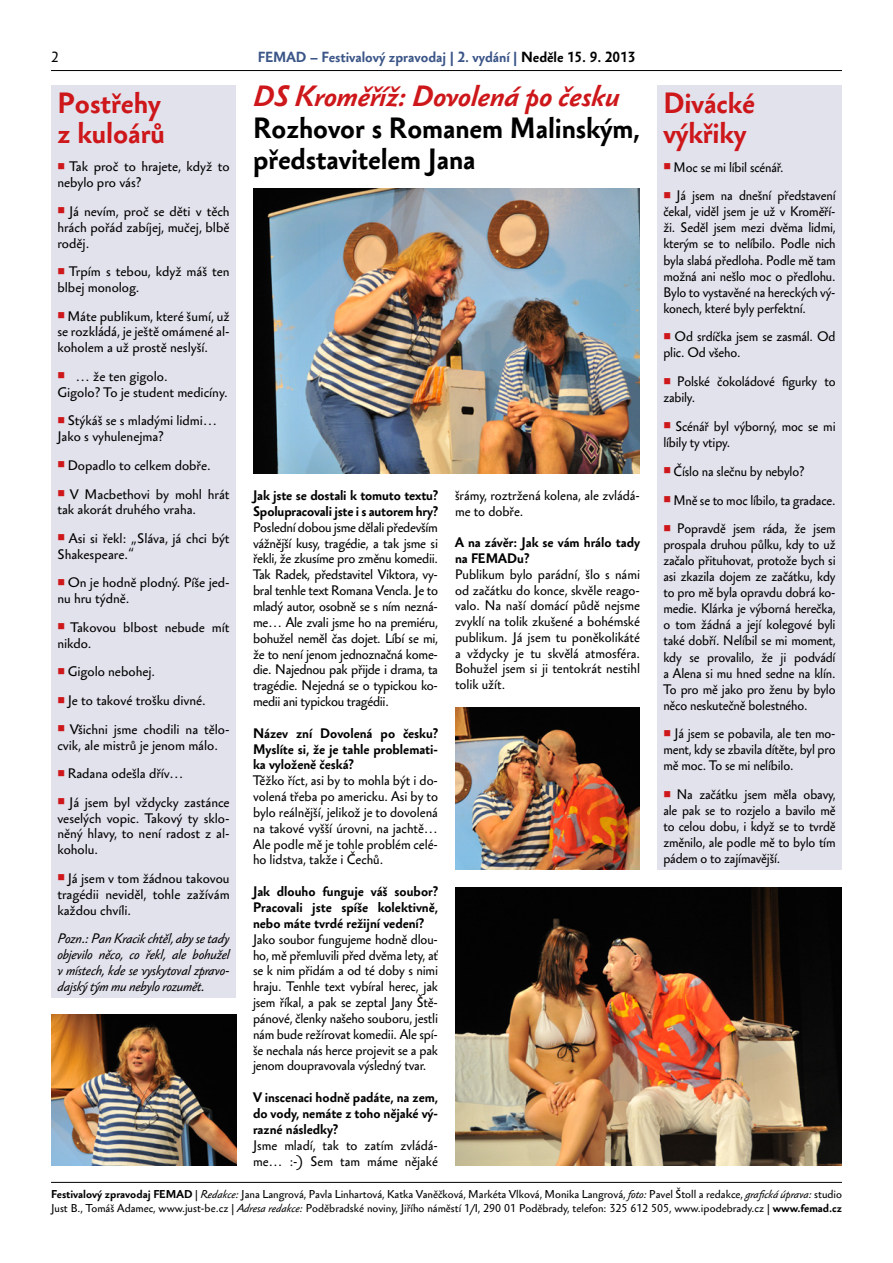
<style>
.page{position:relative;width:893px;height:1263px;background:#fff}
.page>*{position:absolute;margin:0;border:0;box-sizing:border-box;transform-origin:0 0}
.Titulek{font:700 27px/31.5px "Sebastian Text Pro";color:#000}
.Titulek-2{font:700 27px/30.2px "Sebastian Text Pro";color:#cd171a}
.Titulek-3{font:italic 700 27px "Sebastian Text Pro";color:#cd171a}
.t1{font:700 13.5px "Sebastian Text Pro";color:#3b5588}
.t2{font:13.5px "Sebastian Text Pro";color:#000}
.Text_ZÁKLADNÍ_BEZ_OD{font:12.75px/15.9px "Sebastian Text Pro";color:#000;text-align:justify}
.Text_ZÁKLADNÍ_BEZ_OD-2{font:700 12.75px/15.9px "Sebastian Text Pro";color:#000;text-align:justify}
.Text_ZÁKLADNÍ_BEZ_OD-3{font:italic 12.75px/15.9px "Sebastian Text Pro";letter-spacing:-.01em;color:#000;text-align:justify}
.Text_ZÁKLADNÍ_BEZ_OD-4{font:10.5px/13.5px "Sebastian Text Pro";color:#000}
.s1{color:#000}
.s2{color:#cd171a}
.s3{font-weight:700}
.s4{font-style:italic}
</style>
<div class="page">
<hr style="left:51px;top:70px;width:791px;height:1px;background:#000">
<div style="left:51px;top:85px;width:185px;height:912px;background:#e2e2ed"></div>
<div style="left:657px;top:85px;width:185px;height:785px;background:#e2e2ed"></div>
<img style="left:253px;top:188px;width:387px;height:285px">
<img style="left:455px;top:887px;width:387px;height:278px">
<hr style="left:51px;top:1182px;width:791px;height:1px;background:#000">
<img style="left:51px;top:1015px;width:185px;height:150px">
<img style="left:455px;top:708px;width:185px;height:162px">
<p class="t2" style="left:51px;top:48px;width:9px">2</p>
<p class="t1" style="left:258px;top:48px;width:379px">FEMAD – Festivalový zpravodaj | 2. vydání | <span class="s1">Neděle 15. 9. 2013</span></p>
<p class="Titulek-2" style="left:57px;top:88px;width:109px">Postřehy z kuloárů</p>
<p class="Text_ZÁKLADNÍ_BEZ_OD" style="left:57px;top:159px;width:174px"><span class="s2">■</span> Tak proč to hrajete, když to nebylo pro vás?</p>
<p class="Text_ZÁKLADNÍ_BEZ_OD" style="left:57px;top:203px;width:174px"><span class="s2">■</span> Já nevím, proč se děti v těch hrách pořád zabíjej, mučej, blbě roděj.</p>
<p class="Text_ZÁKLADNÍ_BEZ_OD" style="left:57px;top:264px;width:174px"><span class="s2">■</span> Trpím s tebou, když máš ten blbej monolog.</p>
<p class="Text_ZÁKLADNÍ_BEZ_OD" style="left:57px;top:308px;width:174px"><span class="s2">■</span> Máte publikum, které šumí, už se rozkládá, je ještě omámené al&shy;koholem a už prostě neslyší.</p>
<p class="Text_ZÁKLADNÍ_BEZ_OD" style="left:57px;top:369px;width:112px"><span class="s2">■</span> ... že ten gigolo.</p>
<p class="Text_ZÁKLADNÍ_BEZ_OD" style="left:57px;top:384px;width:172px">Gigolo? To je student medicíny.</p>
<p class="Text_ZÁKLADNÍ_BEZ_OD" style="left:57px;top:413px;width:162px"><span class="s2">■</span> Stýkáš se s mladými lidmi…</p>
<p class="Text_ZÁKLADNÍ_BEZ_OD" style="left:57px;top:429px;width:108px">Jako s vyhulenejma?</p>
<p class="Text_ZÁKLADNÍ_BEZ_OD" style="left:57px;top:458px;width:155px"><span class="s2">■</span> Dopadlo to celkem dobře.</p>
<p class="Text_ZÁKLADNÍ_BEZ_OD" style="left:57px;top:486px;width:174px"><span class="s2">■</span> V Macbethovi by mohl hrát tak akorát druhého vraha.</p>
<p class="Text_ZÁKLADNÍ_BEZ_OD" style="left:57px;top:531px;width:174px"><span class="s2">■</span> Asi si řekl: „Sláva, já chci být<br>Shakespeare.“</p>
<p class="Text_ZÁKLADNÍ_BEZ_OD" style="left:57px;top:575px;width:174px"><span class="s2">■</span> On je hodně plodný. Píše jed&shy;nu hru týdně.</p>
<p class="Text_ZÁKLADNÍ_BEZ_OD" style="left:57px;top:620px;width:174px"><span class="s2">■</span> Takovou blbost nebude mít nikdo.</p>
<p class="Text_ZÁKLADNÍ_BEZ_OD" style="left:57px;top:664px;width:99px"><span class="s2">■</span> Gigolo nebohej.</p>
<p class="Text_ZÁKLADNÍ_BEZ_OD" style="left:57px;top:693px;width:150px"><span class="s2">■</span> Je to takové trošku divné.</p>
<p class="Text_ZÁKLADNÍ_BEZ_OD" style="left:57px;top:721px;width:174px"><span class="s2">■</span> Všichni jsme chodili na tělo&shy;cvik, ale mistrů je jenom málo.</p>
<p class="Text_ZÁKLADNÍ_BEZ_OD" style="left:57px;top:766px;width:128px"><span class="s2">■</span> Radana odešla dřív…</p>
<p class="Text_ZÁKLADNÍ_BEZ_OD" style="left:57px;top:794px;width:174px"><span class="s2">■</span> Já jsem byl vždycky zastánce veselých vopic. Takový ty sklo&shy;něný hlavy, to není radost z al&shy;koholu.</p>
<p class="Text_ZÁKLADNÍ_BEZ_OD" style="left:57px;top:870px;width:174px"><span class="s2">■</span> Já jsem v tom žádnou takovou tragédii neviděl, tohle zažívám každou chvíli.</p>
<p class="Text_ZÁKLADNÍ_BEZ_OD-3" style="left:57px;top:931px;width:174px">Pozn.: Pan Kracik chtěl, aby se tady objevilo něco, co řekl, ale bohužel v místech, kde se vyskytoval zpravo&shy;dajský tým mu nebylo rozumět.</p>
<p class="Titulek-3" style="left:253px;top:79px;width:368px">DS Kroměříž: Dovolená po česku</p>
<p class="Titulek" style="left:253px;top:113px;width:388px">Rozhovor s Romanem Malinským, představitelem Jana</p>
<p class="Text_ZÁKLADNÍ_BEZ_OD-2" style="left:253px;top:488px;width:186px">Jak jste se dostali k tomuto textu?<br>Spolupracovali jste i s autorem hry?</p>
<p class="Text_ZÁKLADNÍ_BEZ_OD" style="left:253px;top:519px;width:186px">Poslední dobou jsme dělali především vážnější kusy, tragédie, a tak jsme si řekli, že zkusíme pro změnu komedii.<br>Tak Radek, představitel Viktora, vy&shy;bral tenhle text Romana Vencla. Je to mladý autor, osobně se s ním nezná&shy;me… Ale zvali jsme ho na premiéru, bohužel neměl čas dojet. Líbí se mi, že to není jenom jednoznačná kome&shy;die. Najednou pak přijde i drama, ta tragédie. Nejedná se o typickou ko&shy;medii ani typickou tragédii.</p>
<p class="Text_ZÁKLADNÍ_BEZ_OD-2" style="left:253px;top:725px;width:186px">Název zní Dovolená po česku?<br>Myslíte si, že je tahle problemati&shy;ka vyloženě česká?</p>
<p class="Text_ZÁKLADNÍ_BEZ_OD" style="left:253px;top:773px;width:186px">Těžko říct, asi by to mohla být i do&shy;volená třeba po americku. Asi by to bylo reálnější, jelikož je to dovolená na takové vyšší úrovni, na jachtě… Ale podle mě je tohle problém celé&shy;ho lidstva, takže i Čechů.</p>
<p class="Text_ZÁKLADNÍ_BEZ_OD-2" style="left:253px;top:884px;width:186px">Jak dlouho funguje váš soubor?<br>Pracovali jste spíše kolektivně, nebo máte tvrdé režijní vedení?</p>
<p class="Text_ZÁKLADNÍ_BEZ_OD" style="left:253px;top:931px;width:186px">Jako soubor fungujeme hodně dlou&shy;ho, mě přemluvili před dvěma lety, ať se k nim přidám a od té doby s nimi hraju. Tenhle text vybíral herec, jak jsem říkal, a pak se zeptal Jany Ště&shy;pánové, členky našeho souboru, jestli nám bude režírovat komedii. Ale spí&shy;še nechala nás herce projevit se a pak jenom doupravovala výsledný tvar.</p>
<p class="Text_ZÁKLADNÍ_BEZ_OD-2" style="left:253px;top:1090px;width:186px">V inscenaci hodně padáte, na zem, do vody, nemáte z toho nějaké vý&shy;razné následky?</p>
<p class="Text_ZÁKLADNÍ_BEZ_OD" style="left:253px;top:1137px;width:186px">Jsme mladí, tak to zatím zvládá&shy;me… :-) Sem tam máme nějaké</p>
<p class="Text_ZÁKLADNÍ_BEZ_OD" style="left:455px;top:488px;width:186px">šrámy, roztržená kolena, ale zvládá&shy;me to dobře.</p>
<p class="Text_ZÁKLADNÍ_BEZ_OD-2" style="left:455px;top:535px;width:186px">A na závěr: Jak se vám hrálo tady na FEMADu?</p>
<p class="Text_ZÁKLADNÍ_BEZ_OD" style="left:455px;top:567px;width:186px">Publikum bylo parádní, šlo s námi od začátku do konce, skvěle reago&shy;valo. Na naší domácí půdě nejsme zvyklí na tolik zkušené a bohémské publikum. Já jsem tu poněkolikáté a vždycky je tu skvělá atmosféra.<br>Bohužel jsem si ji tentokrát nestihl tolik užít.</p>
<p class="Titulek-2" style="left:663px;top:88px;width:93px">Divácké výkřiky</p>
<p class="Text_ZÁKLADNÍ_BEZ_OD" style="left:663px;top:159px;width:122px"><span class="s2">■</span> Moc se mi líbil scénář.</p>
<p class="Text_ZÁKLADNÍ_BEZ_OD" style="left:663px;top:188px;width:174px"><span class="s2">■</span> Já jsem na dnešní představení čekal, viděl jsem je už v Kroměří&shy;ži. Seděl jsem mezi dvěma lidmi, kterým se to nelíbilo. Podle nich byla slabá předloha. Podle mě tam možná ani nešlo moc o předlohu.<br>Bylo to vystavěné na hereckých vý&shy;konech, které byly perfektní.</p>
<p class="Text_ZÁKLADNÍ_BEZ_OD" style="left:663px;top:329px;width:174px"><span class="s2">■</span> Od srdíčka jsem se zasmál. Od plic. Od všeho.</p>
<p class="Text_ZÁKLADNÍ_BEZ_OD" style="left:663px;top:374px;width:174px"><span class="s2">■</span> Polské čokoládové figurky to zabily.</p>
<p class="Text_ZÁKLADNÍ_BEZ_OD" style="left:663px;top:419px;width:174px"><span class="s2">■</span> Scénář byl výborný, moc se mi líbily ty vtipy.</p>
<p class="Text_ZÁKLADNÍ_BEZ_OD" style="left:663px;top:463px;width:142px"><span class="s2">■</span> Číslo na slečnu by nebylo?</p>
<p class="Text_ZÁKLADNÍ_BEZ_OD" style="left:663px;top:492px;width:174px"><span class="s2">■</span> Mně se to moc líbilo, ta gradace.</p>
<p class="Text_ZÁKLADNÍ_BEZ_OD" style="left:663px;top:521px;width:174px"><span class="s2">■</span> Popravdě jsem ráda, že jsem prospala druhou půlku, kdy to už začalo přituhovat, protože bych si asi zkazila dojem ze začátku, kdy to pro mě byla opravdu dobrá ko&shy;medie. Klárka je výborná herečka, o tom žádná a její kolegové byli také dobří. Nelíbil se mi moment, kdy se provalilo, že ji podvádí a Alena si mu hned sedne na klín.<br>To pro mě jako pro ženu by bylo něco neskutečně bolestného.</p>
<p class="Text_ZÁKLADNÍ_BEZ_OD" style="left:663px;top:726px;width:174px"><span class="s2">■</span> Já jsem se pobavila, ale ten mo&shy;ment, kdy se zbavila dítěte, byl pro mě moc. To se mi nelíbilo.</p>
<p class="Text_ZÁKLADNÍ_BEZ_OD" style="left:663px;top:787px;width:174px"><span class="s2">■</span> Na začátku jsem měla obavy, ale pak se to rozjelo a bavilo mě to celou dobu, i když se to tvrdě změnilo, ale podle mě to bylo tím pádem o to zajímavější.</p>
<p class="Text_ZÁKLADNÍ_BEZ_OD-4" style="left:51px;top:1188px;width:792px"><span class="s3">Festivalový zpravodaj FEMAD</span> | <span class="s4">Redakce:</span> Jana Langrová, Pavla Linhartová, Katka Vaněčková, Markéta Vlková, Monika Langrová, <span class="s4">foto:</span> Pavel Štoll a redakce, <span class="s4">grafická úprava:</span> studio<br>Just B., Tomáš Adamec, www.just-be.cz | <span class="s4">Adresa redakce:</span> Poděbradské noviny, Jiřího náměstí 1/I, 290 01 Poděbrady, telefon: 325 612 505, www.ipodebrady.cz | <span class="s3">www.femad.cz</span></p>
</div>
